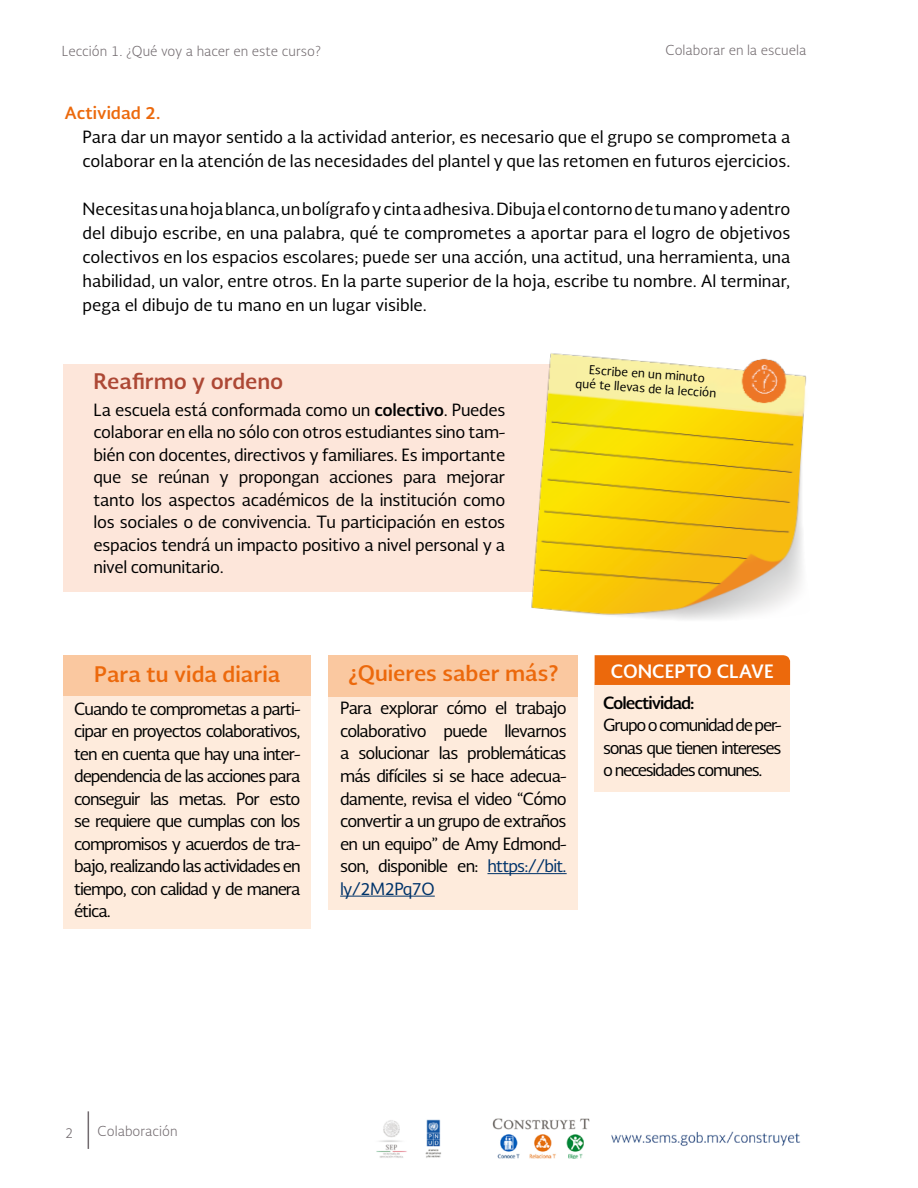
<style>
.page{position:relative;width:918px;height:1188px;background:#fff}
.page>*{position:absolute;margin:0;border:0;box-sizing:border-box;transform-origin:0 0}
.t1{font:700 21px "Soberana Sans";color:#ec690c}
.t2{font:700 21px "Soberana Sans";color:#ad4835}
.t3{font:700 18px "Soberana Sans";color:#fff}
.t4{font:16.5px/22.5px "Soberana Sans";letter-spacing:-.02em;color:#000;text-align:justify}
.t5{font:16.5px/24px "Soberana Sans";color:#000}
.t6{font:700 16.5px "Soberana Sans";letter-spacing:-.065em;color:#000}
.t7{font:700 16.5px "Soberana Sans";color:#ec690c}
.t8{font:300 13.5px "Soberana Sans";color:#716a6e}
.t9{font:12px/14.4px "Soberana Sans";color:#000;text-align:center}
.s1{font-weight:700}
.s2{color:#00336a}
</style>
<div class="page">
<hr style="left:88px;top:1111px;width:1px;height:38px;background:#716a6e">
<div style="left:63px;top:364px;width:514px;height:228px;background:#fde6da"></div>
<img style="left:531px;top:353px;width:275px;height:267px">
<div style="left:329px;top:655px;width:249px;height:41px;background:#fac8a0"></div>
<div style="left:329px;top:697px;width:249px;height:213px;background:#feebdc"></div>
<div style="left:63px;top:655px;width:248px;height:41px;background:#fac8a0"></div>
<div style="left:63px;top:696px;width:248px;height:233px;background:#feebdc"></div>
<div style="left:595px;top:683px;width:195px;height:109px;background:#feebdc"></div>
<div style="left:595px;top:655px;width:195px;height:30px;background:#ec690c"></div>
<hr style="left:487px;top:873px;width:80px;height:1px;background:#00336a">
<hr style="left:340px;top:896px;width:95px;height:1px;background:#00336a">
<img style="left:376px;top:1118px;width:424px;height:40px">
<p class="t8" style="left:62px;top:42px;width:261px">Lección 1. ¿Qué voy a hacer en este curso?</p>
<p class="t8" style="left:665px;top:41px;width:142px">Colaborar en la escuela</p>
<p class="t7" style="left:65px;top:102px;width:97px">Actividad 2.</p>
<p class="t5" style="left:83px;top:124px;width:709px">Para dar un mayor sentido a la actividad anterior, es necesario que el grupo se comprometa a colaborar en la atención de las necesidades del plantel y que las retomen en futuros ejercicios.</p>
<p class="t4" style="left:83px;top:196px;width:709px;line-height:24px">Necesitas una hoja blanca, un bolígrafo y cinta adhesiva. Dibuja el contorno de tu mano y adentro del dibujo escribe, en una palabra, qué te comprometes a aportar para el logro de objetivos colectivos en los espacios escolares; puede ser una acción, una actitud, una herramienta, una habilidad, un valor, entre otros. En la parte superior de la hoja, escribe tu nombre. Al terminar, pega el dibujo de tu mano en un lugar visible.</p>
<p class="t2" style="left:94px;top:367px;width:191px">Reafirmo y ordeno</p>
<p class="t4" style="left:94px;top:398px;width:413px">La escuela está conformada como un <span class="s1">colectivo</span>. Puedes colaborar en ella no sólo con otros estudiantes sino tam&shy;bién con docentes, directivos y familiares. Es importante que se reúnan y propongan acciones para mejorar tanto los aspectos académicos de la institución como los sociales o de convivencia. Tu participación en estos espacios tendrá un impacto positivo a nivel personal y a nivel comunitario.</p>
<p class="t9" style="left:577px;top:361px;width:143px;rotate:4deg">Escribe en un minuto<br>qué te llevas de la lección</p>
<p class="t1" style="left:94px;top:660px;width:188px">Para tu vida diaria</p>
<p class="t4" style="left:74px;top:697px;width:228px">Cuando te comprometas a parti&shy;cipar en proyectos colaborativos, ten en cuenta que hay una inter&shy;dependencia de las acciones para conseguir las metas. Por esto se requiere que cumplas con los compromisos y acuerdos de tra&shy;bajo, realizando las actividades en tiempo, con calidad y de manera ética.</p>
<p class="t1" style="left:348px;top:659px;width:212px">¿Quieres saber más?</p>
<p class="t4" style="left:340px;top:697px;width:228px">Para explorar cómo el trabajo colaborativo puede llevarnos a solucionar las problemáticas más difíciles si se hace adecua&shy;damente, revisa el video “Cómo convertir a un grupo de extraños en un equipo” de Amy Edmond&shy;son, disponible en: <span class="s2">https://bit. ly/2M2Pq7O</span></p>
<p class="t3" style="left:611px;top:660px;width:164px">CONCEPTO CLAVE</p>
<p class="t6" style="left:603px;top:691px;width:93px">Colectividad:</p>
<p class="t4" style="left:603px;top:713px;width:180px">Grupo o comunidad de per&shy;sonas que tienen intereses o necesidades comunes.</p>
<p class="t8" style="left:65px;top:1124px;width:10px">2</p>
<p class="t8" style="left:98px;top:1122px;width:81px">Colaboración</p>
</div>
